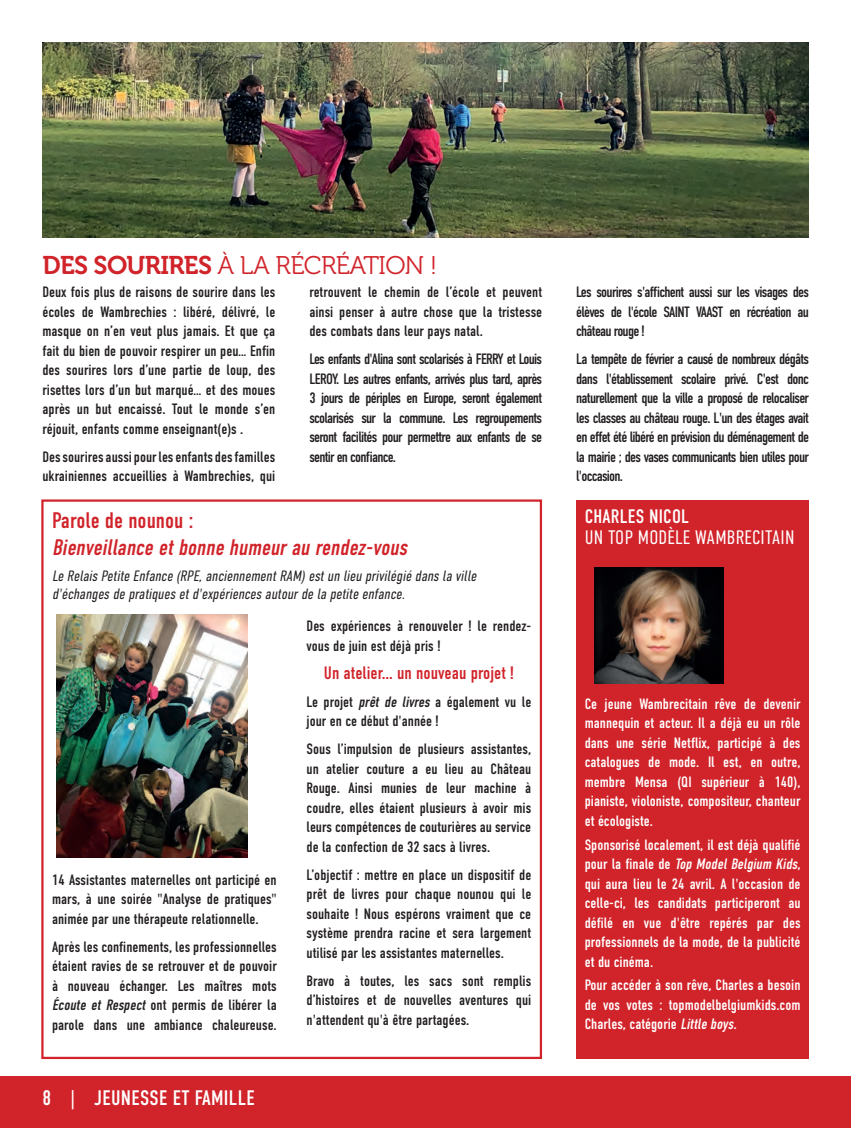
<style>
.page{position:relative;width:851px;height:1128px;background:#fff}
.page>*{position:absolute;margin:0;border:0;box-sizing:border-box;transform-origin:0 0}
.t1{font:25.5px "Museo 300";letter-spacing:-.025em;color:#d1232a}
.t2{font:italic 22.5px/27px "DIN Condensed";color:#d1232a}
.t3{font:21px "DIN Condensed";letter-spacing:.015em;color:#fff}
.t4{font:300 19.5px/21px "DIN Condensed";letter-spacing:.01em;color:#fff}
.TEXTE_10_noir{font:18px "DIN Condensed";color:#d1232a}
.TEXTE_10_noir-2{font:15px/19.5px "DIN Condensed";color:#231f20;text-align:justify}
.TEXTE_10_noir-3{font:15px/19.5px "DIN Condensed";color:#fff;text-align:justify}
.t5{font:italic 300 15px/18px "DIN Condensed";color:#231f20}
.s1{font-family:"Museo 700"}
.s2{font-style:normal}
.s3{font-style:italic}
.s4{font-weight:400}
</style>
<div class="page">
<div style="left:0;top:1076px;width:850px;height:52px;background:#d1232a"></div>
<hr style="left:850px;top:1076px;width:1px;height:52px;background:#ed028c">
<div style="left:41px;top:499px;width:501px;height:560px;border:2px solid #d1232a"></div>
<img style="left:56px;top:614px;width:191px;height:244px">
<div style="left:576px;top:500px;width:233px;height:559px;background:#d1232a"></div>
<img style="left:594px;top:567px;width:129px;height:116px">
<img style="left:42px;top:43px;width:766px;height:194px">
<p class="t1" style="left:42px;top:251px;width:396px"><span class="s1">DES SOURIRES</span> À LA RÉCRÉATION !</p>
<p class="TEXTE_10_noir-2" style="left:42px;top:283px;width:234px">Deux fois plus de raisons de sourire dans les écoles de Wambrechies : libéré, délivré, le masque on n’en veut plus jamais. Et que ça fait du bien de pouvoir respirer un peu… Enfin des sourires lors d’une partie de loup, des risettes lors d’un but marqué… et des moues après un but encaissé. Tout le monde s’en réjouit, enfants comme enseignant(e)s .</p>
<p class="TEXTE_10_noir-2" style="left:42px;top:447px;width:234px">Des sourires aussi pour les enfants des familles ukrainiennes accueillies à Wambrechies, qui</p>
<p class="TEXTE_10_noir-2" style="left:309px;top:283px;width:234px">retrouvent le chemin de l’école et peuvent ainsi penser à autre chose que la tristesse des combats dans leur pays natal.</p>
<p class="TEXTE_10_noir-2" style="left:309px;top:350px;width:234px">Les enfants d'Alina sont scolarisés à FERRY et Louis LEROY. Les autres enfants, arrivés plus tard, après 3 jours de périples en Europe, seront également scolarisés sur la commune. Les regroupements seront facilités pour permettre aux enfants de se sentir en confiance.</p>
<p class="t2" style="left:52px;top:507px;width:361px"><span class="s2">Parole de nounou :<br></span>Bienveillance etbonne humeurau rendez-vous</p>
<p class="t5" style="left:52px;top:567px;width:429px">Le Relais Petite Enfance (RPE,anciennementRAM)estun lieu privilégié dans la ville d'échanges de pratiques etd'expériences autourde la petite enfance.</p>
<p class="TEXTE_10_noir-2" style="left:52px;top:870px;width:226px">14 Assistantes maternelles ont participé en mars, à une soirée "Analyse de pratiques" animée par une thérapeute relationnelle.</p>
<p class="TEXTE_10_noir-2" style="left:52px;top:937px;width:226px">Après les confinements, les professionnelles étaient ravies de se retrouver et de pouvoir à nouveau échanger. Les maîtres mots <span class="s3">Écoute et Respect</span> ont permis de libérer la parole dans une ambiance chaleureuse.</p>
<p class="t3" style="left:42px;top:1086px;width:214px">8 | JEUNESSE ET FAMILLE</p>
<p class="TEXTE_10_noir-2" style="left:306px;top:617px;width:226px">Des expériences à renouveler ! le rendez&shy;vous de juin est déjà pris !</p>
<p class="TEXTE_10_noir" style="left:324px;top:663px;width:192px">Un atelier... un nouveau projet !</p>
<p class="TEXTE_10_noir-2" style="left:306px;top:692px;width:226px">Le projet <span class="s3">prêt de livres</span> a également vu le jour en ce début d'année !</p>
<p class="TEXTE_10_noir-2" style="left:306px;top:740px;width:226px">Sous l’impulsion de plusieurs assistantes, un atelier couture a eu lieu au Château Rouge. Ainsi munies de leur machine à coudre, elles étaient plusieurs à avoir mis leurs compétences de couturières au service de la confection de 32 sacs à livres.</p>
<p class="TEXTE_10_noir-2" style="left:306px;top:865px;width:226px">L’objectif : mettre en place un dispositif de prêt de livres pour chaque nounou qui le souhaite ! Nous espérons vraiment que ce système prendra racine et sera largement utilisé par les assistantes maternelles.</p>
<p class="TEXTE_10_noir-2" style="left:306px;top:971px;width:226px">Bravo à toutes, les sacs sont remplis d’histoires et de nouvelles aventures qui n'attendent qu'à être partagées.</p>
<p class="TEXTE_10_noir-2" style="left:576px;top:283px;width:234px">Les sourires s'affichent aussi sur les visages des élèves de l'école SAINT VAAST en récréation au château rouge !</p>
<p class="TEXTE_10_noir-2" style="left:576px;top:350px;width:234px">La tempête de février a causé de nombreux dégâts dans l'établissement scolaire privé. C'est donc naturellement que la ville a proposé de relocaliser les classes au château rouge. L'un des étages avait en effet été libéré en prévision du déménagement de la mairie ; des vases communicants bien utiles pour l'occasion.</p>
<p class="t4" style="left:584px;top:506px;width:211px"><span class="s4">CHARLES NICOL<br></span>UN TOP MODÈLE WAMBRECITAIN</p>
<p class="TEXTE_10_noir-3" style="left:584px;top:694px;width:217px">Ce jeune Wambrecitain rêve de devenir mannequin et acteur. Il a déjà eu un rôle dans une série Netflix, participé à des catalogues de mode. Il est, en outre, membre Mensa (QI supérieur à 140), pianiste, violoniste, compositeur, chanteur et écologiste.</p>
<p class="TEXTE_10_noir-3" style="left:584px;top:835px;width:217px">Sponsorisé localement, il est déjà qualifié p o u r l a fi n a l e d e <span class="s3">Top Model Belgium Kids</span>, qui aura lieu le 24 avril. A l'occasion de celle-ci, les candidats participeront au défilé en vue d'être repérés par des professionnels de la mode, de la publicité et du cinéma.</p>
<p class="TEXTE_10_noir-3" style="left:584px;top:976px;width:217px">Pour accéder à son rêve, Charles a besoin de vos votes : topmodelbelgiumkids.com Charles, catégorie <span class="s3">Little boys.</span></p>
</div>
